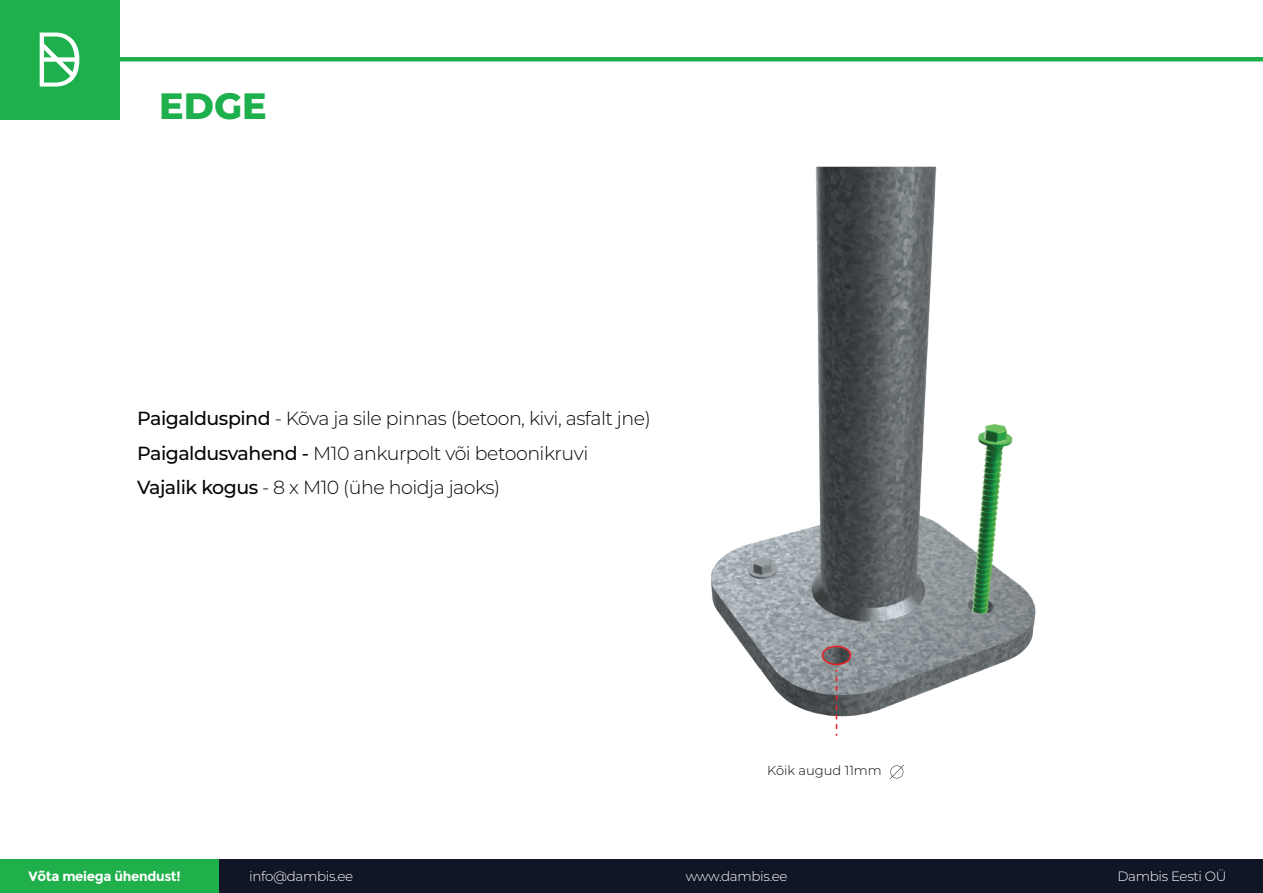
<style>
.page{position:relative;width:1263px;height:893px;background:#fff}
.page>*{position:absolute;margin:0;border:0;box-sizing:border-box;transform-origin:0 0}
.t1{font:800 36.6px "Montserrat";color:#1eb04c}
.t2{font:300 19.05px/34.5px "Montserrat";letter-spacing:-.025em;color:#040503}
.t3{font:300 13.5px "Montserrat";letter-spacing:-.025em;color:#fff}
.t4{font:700 13.5px "Montserrat";letter-spacing:-.025em;color:#fff}
.t5{font:300 13.05px "Montserrat";color:#040503}
.s1{font-weight:500}
</style>
<div class="page">
<div style="left:0;top:859px;width:1263px;height:34px;background:#101626"></div>
<div style="left:0;top:859px;width:218px;height:34px;background:#20b04b"></div>
<div style="left:0;top:0;width:119px;height:119px;background:#1eb04c"></div>
<svg style="left:40px;top:33px;width:39px;height:54px"></svg>
<hr style="left:109px;top:57px;width:1154px;height:4px;background:#1eb04b">
<img style="left:711px;top:167px;width:325px;height:559px">
<div style="left:822px;top:646px;width:29px;height:19px;border:2px solid #ee1f23;border-radius:50%"></div>
<svg style="left:836px;top:669px;width:1px;height:67px"></svg>
<svg style="left:890px;top:765px;width:14px;height:14px"></svg>
<h1 class="t1" style="left:159px;top:79px;width:109px">EDGE</h1>
<p class="t2" style="left:137px;top:401px;width:515px"><span class="s1">Paigalduspind</span> - Kõva ja sile pinnas (betoon, kivi, asfalt jne)<br><span class="s1">Paigaldusvahend -</span> M10 ankurpolt või betoonikruvi<br><span class="s1">Vajalik kogus</span> - 8 x M10 (ühe hoidja jaoks)</p>
<p class="t5" style="left:767px;top:762px;width:116px">Kõik augud 11mm</p>
<p class="t4" style="left:28px;top:869px;width:154px">Võta meiega ühendust!</p>
<p class="t3" style="left:249px;top:867px;width:105px">info@dambis.ee</p>
<p class="t3" style="left:686px;top:867px;width:103px">www.dambis.ee</p>
<p class="t3" style="left:1117px;top:867px;width:111px">Dambis Eesti OÜ</p>
</div>
